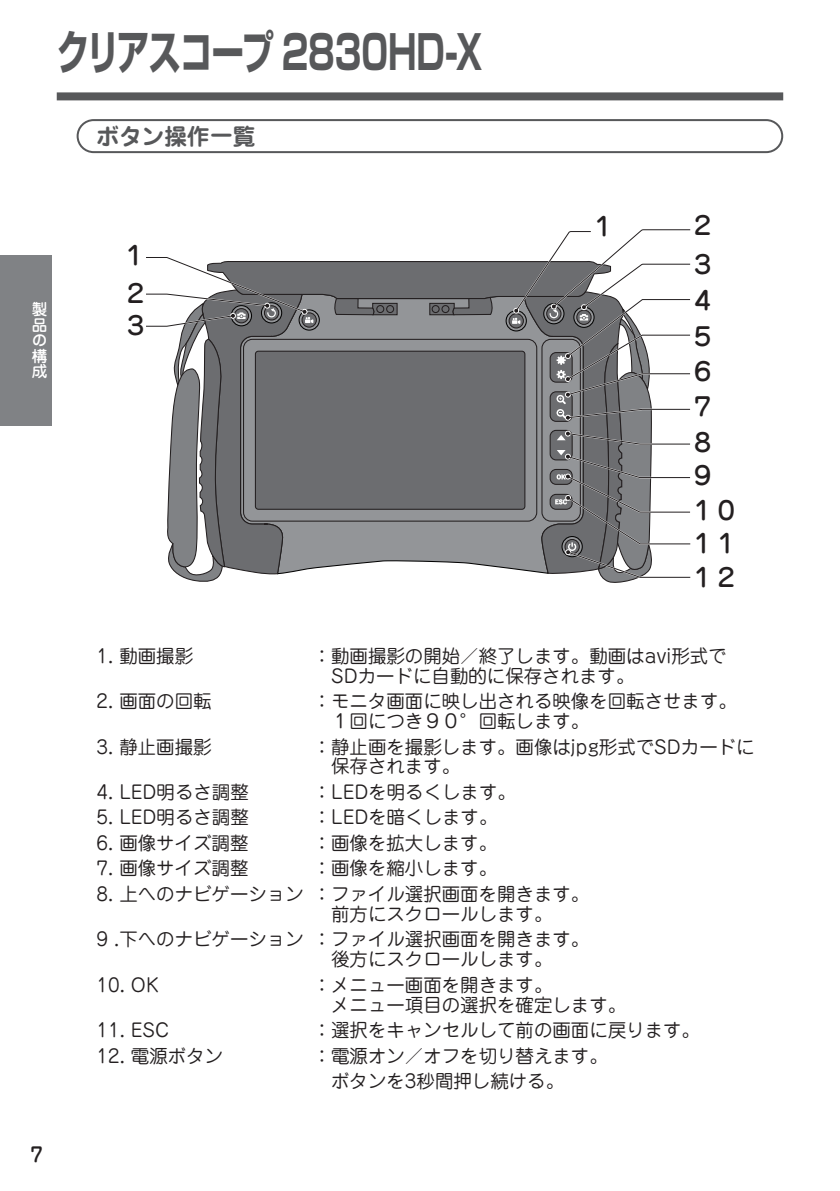
<style>
.page{position:relative;width:840px;height:1191px;background:#fff}
.page>*{position:absolute;margin:0;border:0;box-sizing:border-box;transform-origin:0 0}
.t1{font:700 46.8px "Shin Go Pro";letter-spacing:-.035em;color:#57585a;scale:.7 1}
.t2{font:25px/35.8px "Jun 34 Pro Medium 90 msp RKSJ H";color:#231f20}
.t3{font:700 22.6px "Jun 501 Pro";color:#57585a}
.t4{font:500 19.8px "Jun 34 Pro";color:#231f20}
.t5{font:18.4px/19.8px "Jun 201 Pro";color:#231f20}
.t6{font:500 15.6px/15.6px "Jun 34 Pro";color:#fff;text-align:justify}
</style>
<div class="page">
<div style="left:57px;top:92px;width:725px;height:8px;background:#57585a"></div>
<div style="left:77px;top:119px;width:705px;height:34px;border:2px solid #57585a;border-radius:16px"></div>
<div style="left:0;top:255px;width:51px;height:170px;background:#808285"></div>
<svg style="left:146px;top:229px;width:545px;height:354px"></svg>
<h1 class="t1" style="left:57px;top:15px;width:609px">クリアスコープ 2830HD-X</h1>
<p class="t3" style="left:96px;top:118px;width:160px">ボタン操作一覧</p>
<p class="t6" style="left:32px;top:300px;width:17px">製品の構成</p>
<p class="t4" style="left:31px;top:1138px;width:14px">7</p>
<h2 class="t2" style="left:122px;top:234px;width:28px;line-height:38.2px">１<br>２</h2>
<h2 class="t2" style="left:123px;top:305px;width:27px">３</h2>
<h2 class="t2" style="left:590px;top:206px;width:27px">１</h2>
<h2 class="t2" style="left:689px;top:205px;width:27px">２</h2>
<h2 class="t2" style="left:689px;top:244px;width:27px">３</h2>
<h2 class="t2" style="left:689px;top:280px;width:27px">４<br>５</h2>
<h2 class="t2" style="left:689px;top:351px;width:27px">６<br>７</h2>
<h2 class="t2" style="left:689px;top:421px;width:27px">８</h2>
<h2 class="t2" style="left:689px;top:455px;width:27px">９</h2>
<h2 class="t2" style="left:689px;top:491px;width:50px;line-height:33.6px;text-align:justify">１０<br>１１<br>１２</h2>
<p class="t5" style="left:96px;top:644px;width:98px">1. 動画撮影</p>
<p class="t5" style="left:312px;top:644px;width:415px">：動画撮影の開始／終了します。動画はavi形式で　SDカードに自動的に保存されます。</p>
<p class="t5" style="left:96px;top:689px;width:116px">2. 画面の回転</p>
<p class="t5" style="left:312px;top:689px;width:425px">：モニタ画面に映し出される映像を回転させます。　１回につき９０°回転します。</p>
<p class="t5" style="left:96px;top:734px;width:116px">3. 静止画撮影</p>
<p class="t5" style="left:331px;top:734px;width:425px;text-indent:-18px">：静止画を撮影します。画像はjpg形式でSDカードに保存されます。</p>
<p class="t5" style="left:96px;top:780px;width:154px">4. LED明るさ調整</p>
<p class="t5" style="left:312px;top:780px;width:205px">：LEDを明るくします。</p>
<p class="t5" style="left:96px;top:805px;width:154px">5. LED明るさ調整</p>
<p class="t5" style="left:312px;top:805px;width:186px">：LEDを暗くします。</p>
<p class="t5" style="left:96px;top:831px;width:153px">6. 画像サイズ調整</p>
<p class="t5" style="left:312px;top:831px;width:186px">：画像を拡大します。</p>
<p class="t5" style="left:96px;top:856px;width:153px">7. 画像サイズ調整</p>
<p class="t5" style="left:312px;top:856px;width:186px">：画像を縮小します。</p>
<p class="t5" style="left:312px;top:882px;width:278px;text-indent:-216px">8. 上へのナビゲーション ：ファイル選択画面を開きます。　前方にスクロールします。</p>
<p class="t5" style="left:312px;top:927px;width:278px;text-indent:-216px">9 .下へのナビゲーション ：ファイル選択画面を開きます。　後方にスクロールします。</p>
<p class="t5" style="left:96px;top:973px;width:64px">10. OK</p>
<p class="t5" style="left:312px;top:973px;width:315px">：メニュー画面を開きます。<br>　メニュー項目の選択を確定します。</p>
<p class="t5" style="left:96px;top:1018px;width:74px">11. ESC</p>
<p class="t5" style="left:312px;top:1018px;width:388px">：選択をキャンセルして前の画面に戻ります。</p>
<p class="t5" style="left:96px;top:1043px;width:128px">12. 電源ボタン</p>
<p class="t5" style="left:312px;top:1041px;width:296px;line-height:25.6px">：電源オン／オフを切り替えます。　ボタンを3秒間押し続ける。</p>
</div>
